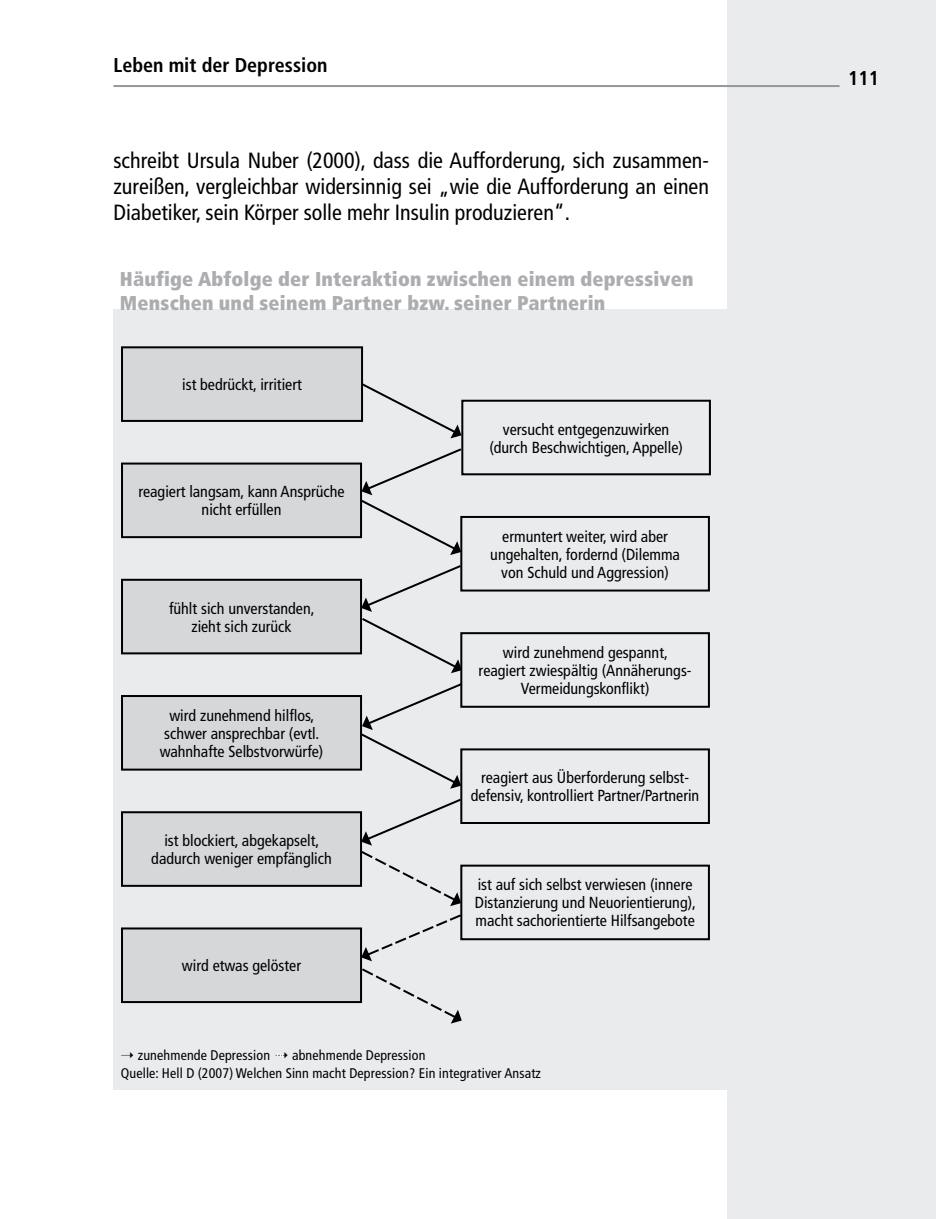
<style>
.page{position:relative;width:936px;height:1219px;background:#fff}
.page>*{position:absolute;margin:0;border:0;box-sizing:border-box;transform-origin:0 0}
.t1{font:condensed 22px/26px "Frutiger LT Std";color:#000;text-align:justify}
.t2{font:900 condensed 20px/24px "Frutiger LT Std";letter-spacing:.01em;color:#acadb0}
.t3{font:700 condensed 20px "Frutiger LT Std";color:#000}
.t4{font:condensed 16px/18px "Frutiger LT Std";color:#000;text-align:center}
.t5{font:condensed 14px/18px "Frutiger LT Std";letter-spacing:.01em;color:#000}
</style>
<div class="page">
<div style="left:727px;top:0;width:208px;height:1219px;background:#eaebec"></div>
<hr style="left:113px;top:85px;width:726px;height:2px;background:#96979a">
<div style="left:113px;top:310px;width:623px;height:780px;background:#eaebec"></div>
<div style="left:122px;top:347px;width:240px;height:74px;background:#d5d7d8"></div>
<div style="left:121px;top:346px;width:242px;height:76px;border:2px solid #000"></div>
<div style="left:461px;top:400px;width:249px;height:75px;border:2px solid #000"></div>
<div style="left:122px;top:464px;width:239px;height:73px;background:#d5d7d8"></div>
<div style="left:121px;top:463px;width:241px;height:75px;border:2px solid #000"></div>
<div style="left:460px;top:516px;width:249px;height:75px;border:2px solid #000"></div>
<div style="left:122px;top:580px;width:239px;height:73px;background:#d5d7d8"></div>
<div style="left:121px;top:579px;width:241px;height:75px;border:2px solid #000"></div>
<div style="left:460px;top:632px;width:249px;height:76px;border:2px solid #000"></div>
<div style="left:122px;top:696px;width:239px;height:74px;background:#d5d7d8"></div>
<div style="left:121px;top:695px;width:241px;height:76px;border:2px solid #000"></div>
<div style="left:460px;top:748px;width:249px;height:76px;border:2px solid #000"></div>
<div style="left:122px;top:812px;width:239px;height:74px;background:#d5d7d8"></div>
<div style="left:121px;top:811px;width:241px;height:76px;border:2px solid #000"></div>
<div style="left:460px;top:865px;width:249px;height:75px;border:2px solid #000"></div>
<div style="left:122px;top:928px;width:239px;height:74px;background:#d5d7d8"></div>
<div style="left:121px;top:927px;width:241px;height:76px;border:2px solid #000"></div>
<svg style="left:359px;top:381px;width:102px;height:57px"></svg>
<svg style="left:359px;top:447px;width:104px;height:108px"></svg>
<svg style="left:360px;top:563px;width:103px;height:110px"></svg>
<svg style="left:359px;top:681px;width:105px;height:108px"></svg>
<svg style="left:359px;top:797px;width:104px;height:109px"></svg>
<svg style="left:359px;top:967px;width:103px;height:57px"></svg>
<svg style="left:361px;top:913px;width:102px;height:48px"></svg>
<p class="t3" style="left:113px;top:53px;width:215px">Leben mit der Depression</p>
<h1 class="t1" style="left:113px;top:147px;width:597px">schreibt Ursula Nuber (2000), dass die Aufforderung, sich zusammen&shy;zureißen, vergleichbar widersinnig sei „wie die Aufforderung an einen Diabetiker, sein Körper solle mehr Insulin produzieren“.</h1>
<p class="t2" style="left:120px;top:267px;width:575px">Häufige Abfolge der Interaktion zwischen einem depressiven<br>Menschen und seinem Partner bzw. seiner Partnerin</p>
<p class="t4" style="left:182px;top:376px;width:121px">ist bedrückt, irritiert</p>
<p class="t4" style="left:138px;top:483px;width:208px">reagiert langsam, kann Ansprüche nicht erfüllen</p>
<p class="t4" style="left:169px;top:599px;width:147px">fühlt sich unverstanden, zieht sich zurück</p>
<p class="t4" style="left:160px;top:706px;width:165px">wird zunehmend hilflos, schwer ansprechbar (evtl. wahnhafte Selbstvorwürfe)</p>
<p class="t4" style="left:151px;top:832px;width:182px">ist blockiert, abgekapselt, dadurch weniger empfänglich</p>
<p class="t4" style="left:182px;top:957px;width:121px">wird etwas gelöster</p>
<p class="t4" style="left:489px;top:420px;width:195px">versucht entgegenzuwirken (durch Beschwichtigen, Appelle)</p>
<p class="t4" style="left:490px;top:527px;width:191px">ermuntert weiter, wird aber ungehalten, fordernd (Dilemma von Schuld und Aggression)</p>
<p class="t4" style="left:478px;top:643px;width:214px">wird zunehmend gespannt, reagiert zwiespältig (Annäherungs-<br>Vermeidungskonflikt)</p>
<p class="t4" style="left:471px;top:769px;width:230px">reagiert aus Überforderung selbst‑ defensiv, kontrolliert Partner/Partnerin</p>
<p class="t4" style="left:475px;top:876px;width:223px;text-align:left">ist auf sich selbst verwiesen (innere<br>Distanzierung und Neuorientierung), macht sachorientierte Hilfsangebote</p>
<p class="t5" style="left:121px;top:1047px;width:422px;text-indent:171px">abnehmende Depression<br>Quelle: Hell D (2007) Welchen Sinn macht Depression? Ein integrativer Ansatz</p>
<p class="t5" style="left:138px;top:1047px;width:134px">zunehmende Depression</p>
<p class="t3" style="left:848px;top:66px;width:33px">111</p>
</div>
